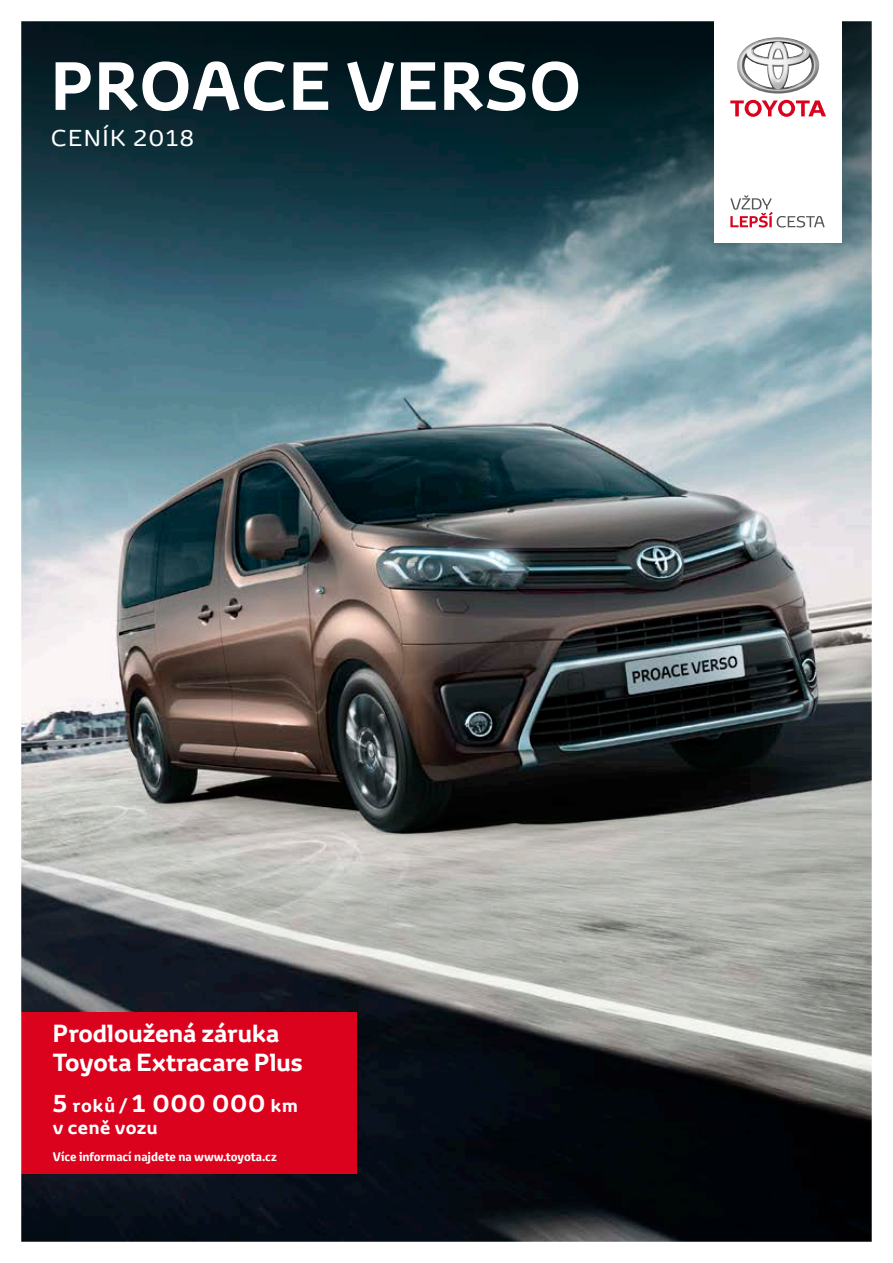
<style>
.page{position:relative;width:893px;height:1263px;background:#fff}
.page>*{position:absolute;margin:0;border:0;box-sizing:border-box;transform-origin:0 0}
.t1{font:700 66px "Toyota Display";letter-spacing:.025em;color:#fff}
.t2{font:700 24px/28.8px "Toyota Display";color:#fff}
.t3{font:22.35px "Toyota Display";letter-spacing:.09em;color:#fff}
.t4{font:700 18px "Toyota Display";letter-spacing:.02em;color:#fff}
.t5{font:700 12px "Toyota Text";color:#fff}
.s1{font-size:18px}
</style>
<div class="page">
<img style="left:21px;top:21px;width:851px;height:1221px">
<h1 class="t1" style="left:51px;top:41px;width:531px">PROACE VERSO</h1>
<p class="t3" style="left:51px;top:123px;width:145px">CENÍK 2018</p>
<p class="t2" style="left:53px;top:1018px;width:252px">Prodloužená záruka<br>Toyota Extracare Plus</p>
<p class="t2" style="left:53px;top:1089px;width:247px">5 <span class="s1">roků /</span> 1 000 000 <span class="s1">km</span></p>
<p class="t4" style="left:53px;top:1115px;width:107px">v ceně vozu</p>
<p class="t5" style="left:53px;top:1148px;width:226px">Více informací najdete na www.toyota.cz</p>
</div>
